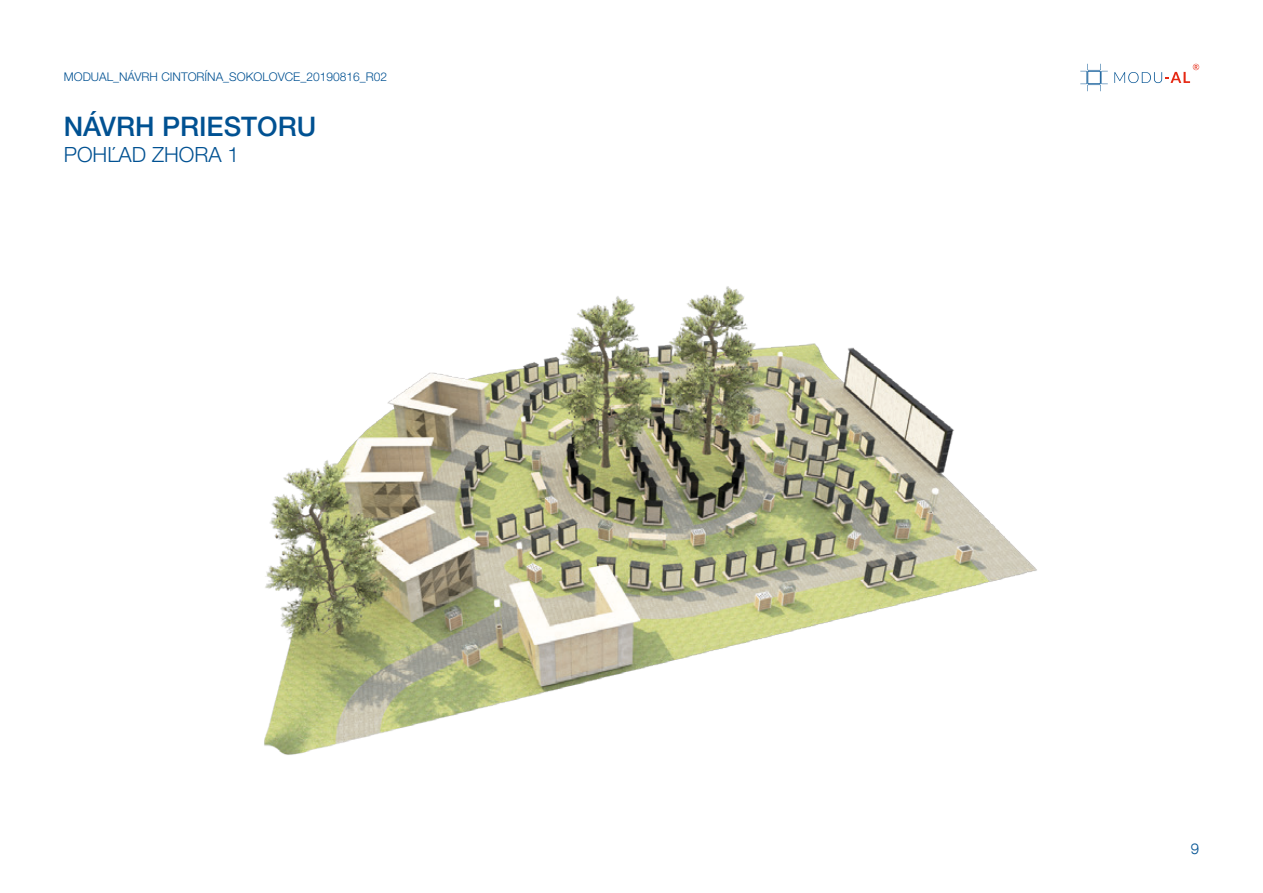
<style>
.page{position:relative;width:1263px;height:893px;background:#fff}
.page>*{position:absolute;margin:0;border:0;box-sizing:border-box;transform-origin:0 0}
.t1{font:500 27px "Helvetica Neue LT Pro";color:#005192}
.t2{font:300 21px "Helvetica Neue LT Pro";color:#005192}
.t3{font:300 15px "Helvetica Neue LT Com";color:#005192}
.t4{font:300 12px "Helvetica Neue LT Pro";color:#005192}
</style>
<div class="page">
<svg style="left:1114px;top:64px;width:85px;height:19px"></svg>
<svg style="left:1080px;top:64px;width:28px;height:27px"></svg>
<img style="left:264px;top:286px;width:773px;height:469px">
<p class="t4" style="left:64px;top:69px;width:325px">MODUAL_NÁVRH CINTORÍNA_SOKOLOVCE_20190816_R02</p>
<p class="t1" style="left:64px;top:110px;width:254px">NÁVRH PRIESTORU</p>
<p class="t2" style="left:64px;top:142px;width:177px">POHĽAD ZHORA 1</p>
<p class="t3" style="left:1191px;top:839px;width:10px">9</p>
</div>
